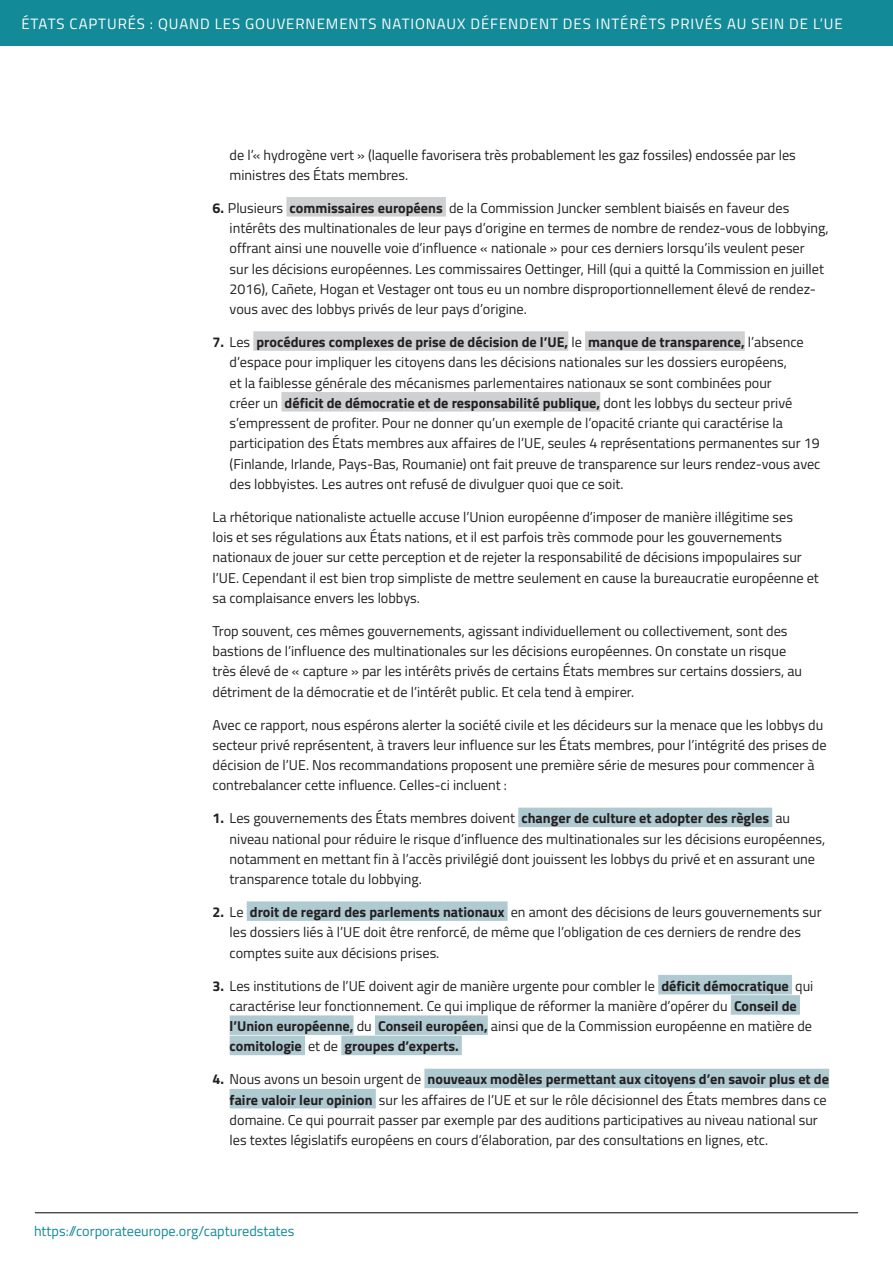
<style>
.page{position:relative;width:893px;height:1263px;background:#fff}
.page>*{position:absolute;margin:0;border:0;box-sizing:border-box;transform-origin:0 0}
.t1{font:15px "Titillium";letter-spacing:.06em;color:#fff}
.t2{font:14.25px/20.2px "Titillium";color:#231f20}
.t3{font:14.25px "Titillium";color:#138a97}
.s1{font-weight:700}
</style>
<div class="page">
<div style="left:286px;top:197px;width:160px;height:20px;background:#cfd0d2"></div>
<div style="left:253px;top:331px;width:315px;height:20px;background:#cfd0d2"></div>
<div style="left:585px;top:331px;width:160px;height:20px;background:#cfd0d2"></div>
<div style="left:281px;top:392px;width:319px;height:20px;background:#cfd0d2"></div>
<div style="left:518px;top:808px;width:254px;height:19px;background:#b0cad1"></div>
<div style="left:247px;top:901px;width:261px;height:20px;background:#b0cad1"></div>
<div style="left:658px;top:975px;width:134px;height:19px;background:#b0cad1"></div>
<div style="left:731px;top:995px;width:69px;height:20px;background:#b0cad1"></div>
<div style="left:230px;top:1015px;width:124px;height:20px;background:#b0cad1"></div>
<div style="left:375px;top:1015px;width:113px;height:20px;background:#b0cad1"></div>
<div style="left:230px;top:1036px;width:75px;height:19px;background:#b0cad1"></div>
<div style="left:341px;top:1036px;width:121px;height:19px;background:#b0cad1"></div>
<div style="left:424px;top:1069px;width:405px;height:19px;background:#b0cad1"></div>
<div style="left:230px;top:1089px;width:146px;height:19px;background:#b0cad1"></div>
<div style="left:0;top:0;width:893px;height:45px;background:#138a97"></div>
<hr style="left:35px;top:1212px;width:823px;height:1px;background:#231f20">
<p class="t1" style="left:21px;top:12px;width:19px">États</p>
<p class="t1" style="left:70px;top:12px;width:39px">ca pturés</p>
<p class="t1" style="left:150px;top:12px;width:30px">: quan</p>
<p class="t1" style="left:200px;top:12px;width:24px">d les</p>
<p class="t1" style="left:245px;top:12px;width:11px">gouvernements</p>
<p class="t1" style="left:381px;top:12px;width:10px">nat</p>
<p class="t1" style="left:410px;top:12px;width:16px">ionau</p>
<p class="t1" style="left:457px;top:12px;width:34px">x défen</p>
<p class="t1" style="left:519px;top:12px;width:21px">dent</p>
<p class="t1" style="left:563px;top:12px;width:48px">des intér</p>
<p class="t1" style="left:639px;top:12px;width:66px">êts privés</p>
<p class="t1" style="left:727px;top:12px;width:117px">au sein de l’UE</p>
<p class="t2" style="left:230px;top:144px;width:568px">de l’« hydrogène vert » (laquelle favorisera très probablement les gaz fossiles) endossée par les ministres des États membres.</p>
<p class="t2" style="left:230px;top:197px;width:601px;text-indent:-17px"><span class="s1">6.</span> Plusieurs <span class="s1">commissaires européens</span> de la Commission Juncker semblent biaisés en faveur des intérêts des multinationales de leur pays d’origine en termes de nombre de rendez-vous de lobbying, offrant ainsi une nouvelle voie d’influence « nationale » pour ces derniers lorsqu’ils veulent peser<br>sur les décisions européennes. Les commissaires Oettinger, Hill (qui a quitté la Commission en juillet 2016), Cañete, Hogan et Vestager ont tous eu un nombre disproportionnellement élevé de rendez&shy;vous avec des lobbys privés de leur pays d’origine.</p>
<p class="t2" style="left:230px;top:331px;width:592px;text-indent:-17px"><span class="s1">7.</span> Les <span class="s1">procédures complexes de prise de décision de l’UE,</span> le <span class="s1">manque de transparence,</span> l’absence d’espace pour impliquer les citoyens dans les décisions nationales sur les dossiers européens,<br>et la faiblesse générale des mécanismes parlementaires nationaux se sont combinées pour<br>créer un <span class="s1">déficit de démocratie et de responsabilité publique,</span> dont les lobbys du secteur privé s’empressent de profiter. Pour ne donner qu’un exemple de l’opacité criante qui caractérise la participation des États membres aux affaires de l’UE, seules 4 représentations permanentes sur 19 (Finlande, I rlande, Pays-Bas, Roumanie) ont fait preuve de transparence sur leurs rendez-vous avec des lobbyistes. Les autres ont refusé de divulguer quoi que ce soit.</p>
<p class="t2" style="left:213px;top:506px;width:608px">La rhétorique nationaliste actuelle accuse l’Union européenne d’imposer de manière illégitime ses<br>lois et ses régulations aux États nations, et il est parfois très commode pour les gouvernements nationaux de jouer sur cette perception et de rejeter la responsabilité de décisions impopulaires sur l’UE. Cependant il est bien trop simpliste de mettre seulement en cause la bureaucratie européenne et sa complaisance envers les lobbys.</p>
<p class="t2" style="left:213px;top:620px;width:591px">Trop souvent, ces mêmes gouvernements, agissant individuellement ou collectivement, sont des bastions de l’influence des multinationales sur les décisions européennes. On constate un risque très élevé de « capture » par les intérêts privés de certains États membres sur certains dossiers, au détriment de la démocratie et de l’intérêt public. Et cela tend à empirer.</p>
<p class="t2" style="left:213px;top:714px;width:615px">Avec ce rapport, nous espérons alerter la société civile et les décideurs sur la menace que les lobbys du secteur privé représentent, à travers leur influence sur les États membres, pour l’intégrité des prises de décision de l’UE. Nos recommandations proposent une première série de mesures pour commencer à contrebalancer cette influence. Celles-ci incluent :</p>
<p class="t2" style="left:230px;top:807px;width:597px;text-indent:-17px"><span class="s1">1.</span> Les gouvernements des États membres doivent <span class="s1">changer de culture et adopter des règles</span> au niveau national pour réduire le risque d’influence des multinationales sur les décisions européennes, notamment en mettant fin à l’accès privilégié dont jouissent les lobbys du privé et en assurant une transparence totale du lobbying.</p>
<p class="t2" style="left:230px;top:901px;width:593px;text-indent:-17px"><span class="s1">2.</span> Le <span class="s1">droit de regard des parlements nationaux</span> en amont des décisions de leurs gouvernements sur les dossiers liés à l’UE doit être renforcé, de même que l’obligation de ces derniers de rendre des comptes suite aux décisions prises.</p>
<p class="t2" style="left:230px;top:975px;width:585px;text-indent:-17px"><span class="s1">3.</span> Les institutions de l’UE doivent agir de manière urgente pour combler le <span class="s1">déficit démocratique</span> qui caractérise leur fonctionnement. Ce qui implique de réformer la manière d’opérer du <span class="s1">Conseil de l’Union européenne,</span> du <span class="s1">Conseil européen,</span> ainsi que de la Commission européenne en matière de <span class="s1">comitologie</span> et de <span class="s1">groupes d’experts.</span></p>
<p class="t2" style="left:230px;top:1068px;width:601px;text-indent:-17px"><span class="s1">4.</span> Nous avons un besoin urgent de <span class="s1">nouveaux modèles permettant aux citoyens d’en savoir plus et de faire valoir leur opinion</span> sur les affaires de l’UE et sur le rôle décisionnel des États membres dans ce domaine. Ce qui pourrait passer par exemple par des auditions participatives au niveau national sur les textes législatifs européens en cours d’élaboration, par des consultations en lignes, etc.</p>
<p class="t3" style="left:34px;top:1221px;width:262px">https://corporateeurope.org/capturedstates</p>
</div>
